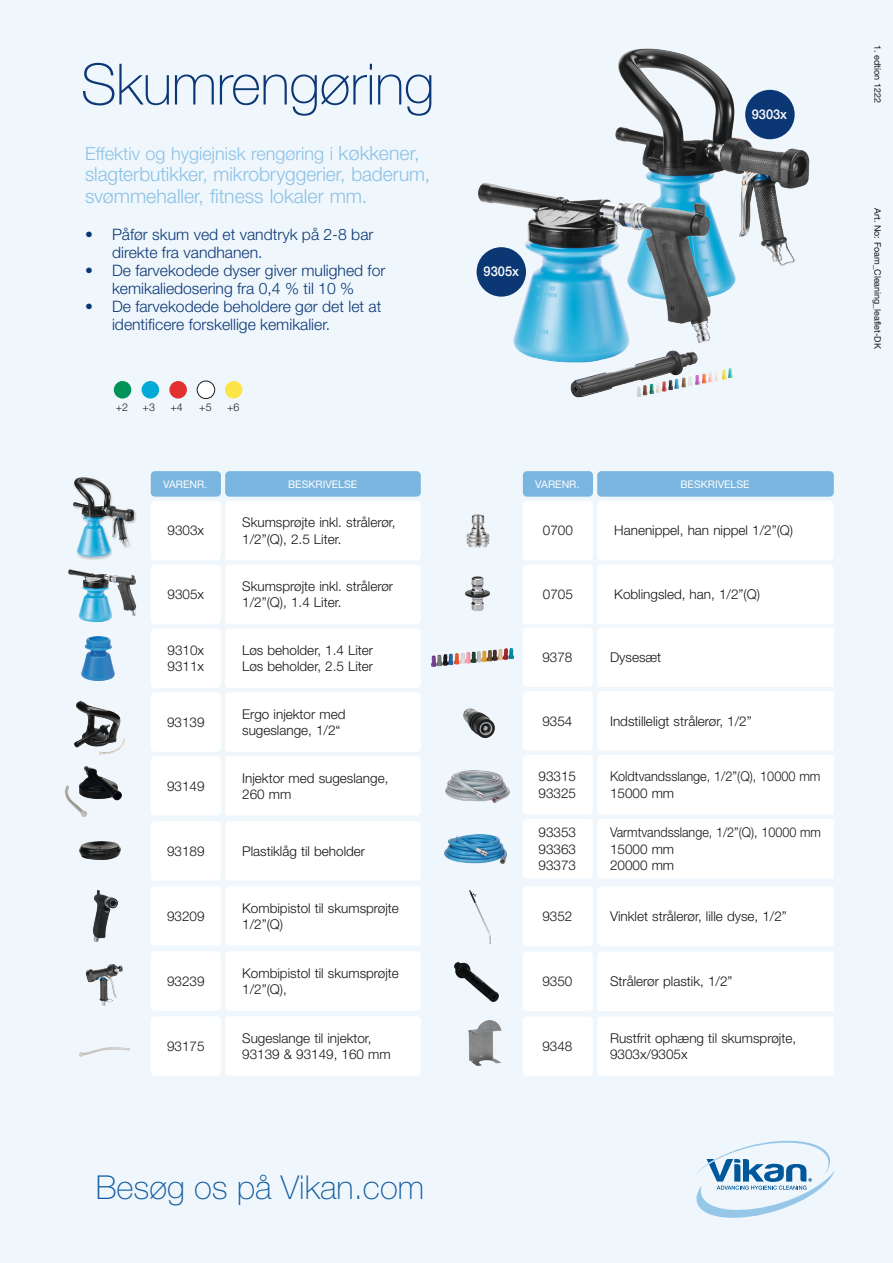
<style>
.page{position:relative;width:893px;height:1263px;background:#eff7fd}
.page>*{position:absolute;margin:0;border:0;box-sizing:border-box;transform-origin:0 0}
.t1{font:100 57px "Helvetica Neue LT Std";letter-spacing:-.005em;color:#0c3775}
.t2{font:100 33px "Helvetica Neue LT Std";color:#125c9f}
.t3{font:300 19.5px/21.8px "Helvetica Neue LT Std";color:#8cc1e4}
.t4{font:300 18px "Helvetica Neue LT Std";color:#8cc1e4}
.t5{font:300 15.75px/18px "Helvetica Neue LT Std";color:#0c3775}
.t6{font:300 13.5px/16.2px "Helvetica Neue LT Std";color:#151616}
.t7{font:300 13.5px/16.2px "Helvetica Neue LT Std";color:#151616;scale:.93 1}
.t8{font:300 13.5px/16.2px "Helvetica Neue LT Std";color:#151616;scale:.94 1}
.t9{font:500 13.5px "Helvetica Neue LT Std";color:#fff;scale:.95 1}
.t10{font:300 10.65px "Helvetica Neue LT Std";color:#1c1b1c}
.t11{font:10.5px "Helvetica Neue LT Std";color:#fff}
.t12{font:9px "Helvetica Neue LT Std";color:#151616}
.s1{font-size:19.5px}
</style>
<div class="page">
<svg style="left:695px;top:1141px;width:140px;height:77px"></svg>
<img style="left:615px;top:48px;width:195px;height:218px">
<img style="left:476px;top:177px;width:262px;height:221px">
<div style="left:745px;top:90px;width:50px;height:49px;background:#0c3775;border-radius:50%"></div>
<div style="left:477px;top:247px;width:49px;height:50px;background:#0c3775;border-radius:50%"></div>
<div style="left:114px;top:381px;width:17px;height:18px;background:#009359;border-radius:50%"></div>
<div style="left:142px;top:381px;width:17px;height:18px;background:#00a9d6;border-radius:50%"></div>
<div style="left:169px;top:381px;width:18px;height:18px;background:#e33130;border-radius:50%"></div>
<div style="left:197px;top:381px;width:18px;height:18px;background:#fff;border-radius:50%"></div>
<div style="left:197px;top:381px;width:18px;height:18px;border:1px solid #1c1b1c;border-radius:50%"></div>
<div style="left:225px;top:381px;width:17px;height:18px;background:#fce549;border-radius:50%"></div>
<div style="left:73px;top:477px;width:64px;height:83px;background:#151616;opacity:.25"></div>
<img style="left:73px;top:477px;width:63px;height:81px">
<img style="left:465px;top:577px;width:24px;height:34px">
<div style="left:151px;top:501px;width:70px;height:59px;background:#fff;border-radius:4px"></div>
<div style="left:151px;top:565px;width:70px;height:59px;background:#fff;border-radius:4px"></div>
<div style="left:151px;top:692px;width:70px;height:60px;background:#fff;border-radius:4px"></div>
<div style="left:151px;top:628px;width:70px;height:60px;background:#fff;border-radius:4px"></div>
<div style="left:225px;top:501px;width:196px;height:59px;background:#fff;border-radius:4px"></div>
<div style="left:225px;top:565px;width:196px;height:59px;background:#fff;border-radius:4px"></div>
<div style="left:225px;top:692px;width:196px;height:60px;background:#fff;border-radius:4px"></div>
<div style="left:225px;top:628px;width:196px;height:60px;background:#fff;border-radius:4px"></div>
<img style="left:68px;top:569px;width:69px;height:54px">
<div style="left:151px;top:756px;width:70px;height:59px;background:#fff;border-radius:4px"></div>
<div style="left:225px;top:756px;width:196px;height:59px;background:#fff;border-radius:4px"></div>
<div style="left:151px;top:821px;width:70px;height:60px;background:#fff;border-radius:4px"></div>
<div style="left:225px;top:821px;width:196px;height:60px;background:#fff;border-radius:4px"></div>
<div style="left:151px;top:886px;width:70px;height:60px;background:#fff;border-radius:4px"></div>
<div style="left:225px;top:886px;width:196px;height:60px;background:#fff;border-radius:4px"></div>
<div style="left:151px;top:951px;width:70px;height:60px;background:#fff;border-radius:4px"></div>
<div style="left:225px;top:951px;width:196px;height:60px;background:#fff;border-radius:4px"></div>
<div style="left:151px;top:1016px;width:70px;height:60px;background:#fff;border-radius:4px"></div>
<div style="left:225px;top:1016px;width:196px;height:60px;background:#fff;border-radius:4px"></div>
<img style="left:81px;top:637px;width:33px;height:43px">
<img style="left:74px;top:701px;width:50px;height:54px">
<img style="left:65px;top:766px;width:56px;height:50px">
<img style="left:80px;top:1047px;width:49px;height:10px">
<img style="left:80px;top:842px;width:41px;height:18px">
<img style="left:93px;top:890px;width:25px;height:51px">
<div style="left:597px;top:887px;width:237px;height:59px;background:#fff"></div>
<div style="left:597px;top:952px;width:237px;height:59px;background:#fff"></div>
<div style="left:597px;top:1017px;width:237px;height:59px;background:#fff"></div>
<svg style="left:523px;top:565px;width:311px;height:313px"></svg>
<div style="left:523px;top:627px;width:70px;height:60px;background:#fff;border-radius:4px"></div>
<div style="left:523px;top:691px;width:70px;height:60px;background:#fff;border-radius:4px"></div>
<div style="left:523px;top:755px;width:70px;height:59px;background:#fff;border-radius:4px"></div>
<div style="left:523px;top:819px;width:70px;height:59px;background:#fff;border-radius:4px"></div>
<div style="left:523px;top:886px;width:70px;height:60px;background:#fff;border-radius:4px"></div>
<div style="left:523px;top:952px;width:70px;height:59px;background:#fff;border-radius:4px"></div>
<div style="left:523px;top:1017px;width:70px;height:59px;background:#fff;border-radius:4px"></div>
<img style="left:431px;top:648px;width:82px;height:18px">
<img style="left:463px;top:708px;width:32px;height:29px">
<img style="left:445px;top:770px;width:65px;height:32px">
<img style="left:444px;top:835px;width:62px;height:29px">
<img style="left:468px;top:1021px;width:33px;height:44px">
<img style="left:455px;top:963px;width:44px;height:38px">
<div style="left:597px;top:471px;width:237px;height:26px;background:#79b5de;border-radius:4px"></div>
<div style="left:151px;top:471px;width:70px;height:26px;background:#79b5de;border-radius:4px"></div>
<div style="left:523px;top:471px;width:70px;height:26px;background:#79b5de;border-radius:4px"></div>
<div style="left:225px;top:471px;width:196px;height:26px;background:#79b5de;border-radius:4px"></div>
<div style="left:523px;top:501px;width:70px;height:59px;background:#fff;border-radius:4px"></div>
<div style="left:597px;top:501px;width:237px;height:59px;background:#fff;border-radius:4px"></div>
<img style="left:466px;top:515px;width:24px;height:32px">
<img style="left:86px;top:964px;width:37px;height:42px">
<img style="left:470px;top:891px;width:21px;height:52px">
<h1 class="t1" style="left:81px;top:52px;width:355px">Skumrengøring</h1>
<h3 class="t4" style="left:85px;top:142px;width:336px">Effektiv og hygiejnisk rengøring i <span class="s1">køkkener,</span></h3>
<h3 class="t3" style="left:85px;top:163px;width:346px">slagterbutikker, mikrobryggerier, baderum, svømmehaller, fitness lokaler mm.</h3>
<p class="t5" style="left:112px;top:225px;width:263px;text-indent:-27px">• Påfør skum ved et vandtryk på 2-8 bar direkte fra vandhanen.</p>
<p class="t5" style="left:85px;top:261px;width:302px;text-align:center">• De farvekodede dyser giver mulighed for kemikaliedosering fra 0,4 % til 10 %</p>
<p class="t5" style="left:112px;top:297px;width:271px;text-indent:-27px">• De farvekodede beholdere gør det let at identificere forskellige kemikalier.</p>
<p class="t10" style="left:116px;top:401px;width:14px">+2</p>
<p class="t10" style="left:143px;top:401px;width:14px">+3</p>
<p class="t10" style="left:170px;top:401px;width:14px">+4</p>
<p class="t10" style="left:199px;top:401px;width:14px">+5</p>
<p class="t10" style="left:227px;top:401px;width:14px">+6</p>
<p class="t9" style="left:484px;top:264px;width:39px">9305x</p>
<p class="t9" style="left:752px;top:106px;width:39px">9303x</p>
<p class="t11" style="left:163px;top:478px;width:46px">VARENR.</p>
<p class="t11" style="left:288px;top:478px;width:71px">BESKRIVELSE</p>
<p class="t11" style="left:535px;top:478px;width:46px">VARENR.</p>
<p class="t11" style="left:680px;top:478px;width:71px">BESKRIVELSE</p>
<p class="t6" style="left:543px;top:522px;width:32px">0700</p>
<p class="t6" style="left:614px;top:522px;width:180px">Hanenippel, han nippel 1/2”(Q)</p>
<p class="t6" style="left:242px;top:514px;width:155px">Skumsprøjte inkl. strålerør,<br>1/2”(Q), 2.5 Liter.</p>
<p class="t6" style="left:242px;top:578px;width:153px">Skumsprøjte inkl. strålerør<br>1/2”(Q), 1.4 Liter.</p>
<p class="t6" style="left:168px;top:522px;width:38px">9303x</p>
<p class="t6" style="left:543px;top:586px;width:32px">0705</p>
<p class="t6" style="left:614px;top:586px;width:147px">Koblingsled, han, 1/2”(Q)</p>
<p class="t6" style="left:168px;top:586px;width:38px">9305x</p>
<p class="t6" style="left:168px;top:642px;width:38px">9310x<br>9311x</p>
<p class="t6" style="left:167px;top:714px;width:39px">93139</p>
<p class="t6" style="left:242px;top:642px;width:132px">Løs beholder, 1.4 Liter<br>Løs beholder, 2.5 Liter</p>
<p class="t6" style="left:242px;top:705px;width:105px">Ergo injektor med sugeslange, 1/2“</p>
<p class="t6" style="left:167px;top:777px;width:39px">93149</p>
<p class="t6" style="left:242px;top:769px;width:148px">Injektor med sugeslange,<br>260 mm</p>
<p class="t6" style="left:167px;top:842px;width:39px">93189</p>
<p class="t6" style="left:242px;top:842px;width:125px">Plastiklåg til beholder</p>
<p class="t6" style="left:167px;top:907px;width:39px">93209</p>
<p class="t6" style="left:242px;top:899px;width:158px">Kombipistol til skumsprøjte<br>1/2”(Q)</p>
<p class="t6" style="left:167px;top:973px;width:39px">93239</p>
<p class="t6" style="left:242px;top:964px;width:158px">Kombipistol til skumsprøjte<br>1/2”(Q),</p>
<p class="t6" style="left:167px;top:1038px;width:39px">93175</p>
<p class="t6" style="left:242px;top:1029px;width:150px">Sugeslange til injektor,<br>93139 &amp; 93149, 160 mm</p>
<h2 class="t2" style="left:96px;top:1169px;width:330px">Besøg os på Vikan.com</h2>
<p class="t6" style="left:542px;top:649px;width:32px">9378</p>
<p class="t6" style="left:610px;top:649px;width:53px">Dysesæt</p>
<p class="t6" style="left:542px;top:713px;width:32px">9354</p>
<p class="t6" style="left:610px;top:713px;width:143px">Indstilleligt strålerør, 1/2”</p>
<p class="t6" style="left:539px;top:768px;width:39px">93315<br>93325</p>
<p class="t6" style="left:539px;top:824px;width:39px;text-align:justify">93353<br>93363<br>93373</p>
<p class="t8" style="left:610px;top:768px;width:225px">Koldtvandsslange, 1/2”(Q), 10000 mm<br>15000 mm</p>
<p class="t7" style="left:610px;top:824px;width:228px">Varmtvandsslange, 1/2”(Q), 10000 mm<br>15000 mm<br>20000 mm</p>
<p class="t6" style="left:542px;top:908px;width:32px">9352</p>
<p class="t6" style="left:610px;top:908px;width:178px">Vinklet strålerør, lille dyse, 1/2”</p>
<p class="t6" style="left:542px;top:973px;width:32px">9350</p>
<p class="t6" style="left:610px;top:973px;width:124px">Strålerør plastik, 1/2”</p>
<p class="t6" style="left:542px;top:1038px;width:32px">9348</p>
<p class="t6" style="left:610px;top:1030px;width:188px">Rustfrit ophæng til skumsprøjte,<br>9303x/9305x</p>
<p class="t12" style="left:883px;top:45px;width:60px;rotate:90deg">1. edtion 1222</p>
<p class="t12" style="left:883px;top:208px;width:142px;rotate:90deg">Art. No: Foam_Cleaning_leaflet-DK</p>
</div>
